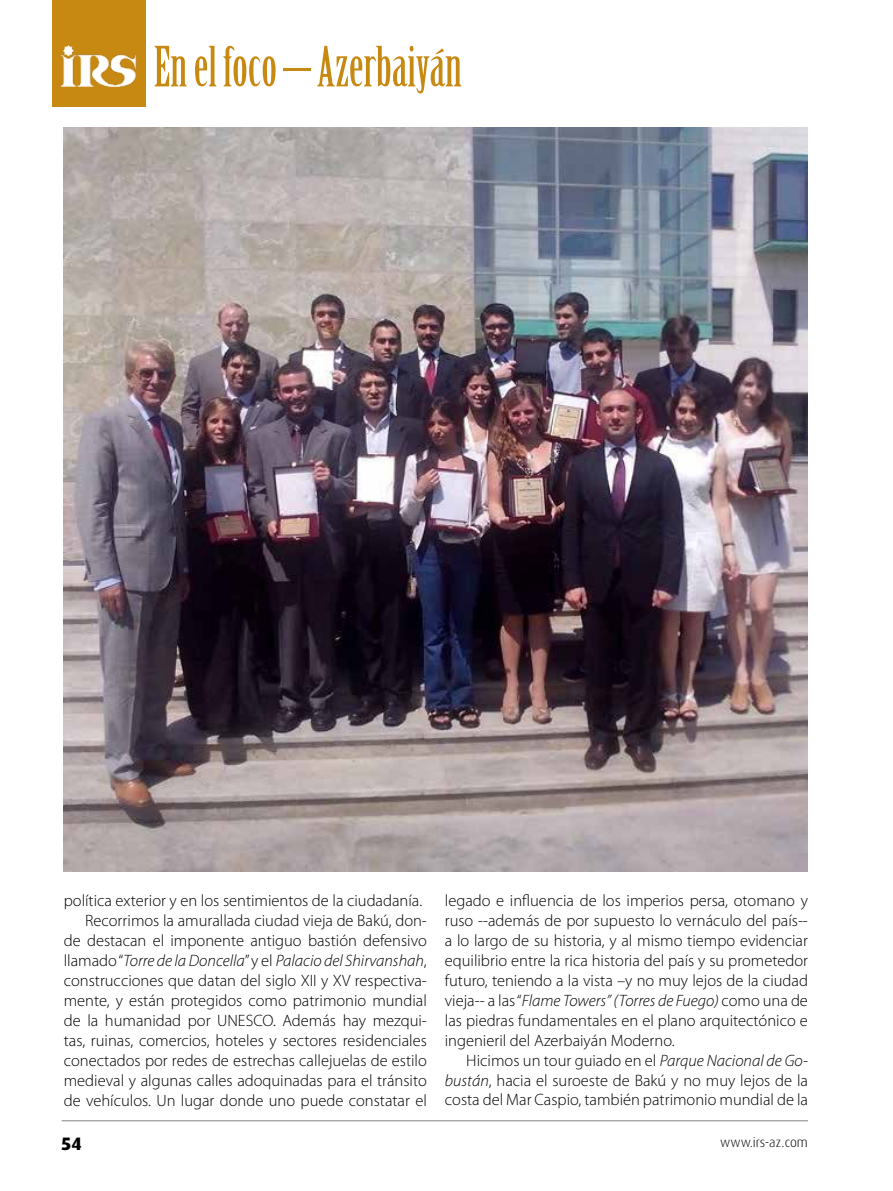
<style>
.page{position:relative;width:893px;height:1191px;background:#fff}
.page>*{position:absolute;margin:0;border:0;box-sizing:border-box;transform-origin:0 0}
.t1{font:54.15px "Birch Std";color:#c88912}
.t2{font:800 18px "Dax Pro";color:#000}
.t3{font:300 16.5px/20px "Myriad Pro";color:#000;text-align:justify}
.t4{font:300 13.5px "Dax Pro";color:#000}
.s1{font-style:italic}
</style>
<div class="page">
<hr style="left:62px;top:1120px;width:746px;height:1px;background:#808285">
<div style="left:52px;top:0;width:94px;height:106px;background:#c88912"></div>
<img style="left:60px;top:45px;width:77px;height:41px">
<img style="left:64px;top:128px;width:744px;height:744px">
<h1 class="t1" style="left:154px;top:36px;width:310px">En el foco – Azerbaiyán</h1>
<p class="t3" style="left:64px;top:890px;width:365px;text-align:right">política exterior y en los sentimientos de la ciudadanía.<br>Recorrimos la amurallada ciudad vieja de Bakú, don-<br>de destacan el imponente antiguo bastión defensivo llamado “<span class="s1">Torre de la Doncella</span>” y el <span class="s1">Palacio del Shirvanshah</span>, construcciones que datan del siglo XII y XV respectiva&shy;mente, y están protegidos como patrimonio mundial de la humanidad por U NESCO. Además hay mezqui&shy;tas, ruinas, comercios, hoteles y sectores residenciales conectados por redes de estrechas callejuelas de estilo medieval y algunas calles adoquinadas para el tránsito de vehículos. U n lugar donde uno puede constatar el</p>
<p class="t3" style="left:445px;top:890px;width:365px">legado e influencia de los imperios persa, otomano y ruso --además de por supuesto lo vernáculo del país-- a lo largo de su historia, y al mismo tiempo evidenciar equilibrio entre la rica historia del país y su prometedor futuro, teniendo a la vista –y no muy lejos de la ciudad vieja-- a las “<span class="s1">Flame Towers” (Torres de Fuego)</span> como una de las piedras fundamentales en el plano arquitectónico e ingenieril del Azerbaiyán Moderno.</p>
<p class="t3" style="left:445px;top:1050px;width:365px;text-indent:21px">Hicimos un tour guiado en el <span class="s1">Parque Nacional de Go&shy;bustán</span>, hacia el suroeste de Bakú y no muy lejos de la costa del Mar Caspio, también patrimonio mundial de la</p>
<p class="t2" style="left:62px;top:1131px;width:21px">54</p>
<p class="t4" style="left:720px;top:1133px;width:89px">www.irs-az.com</p>
</div>
